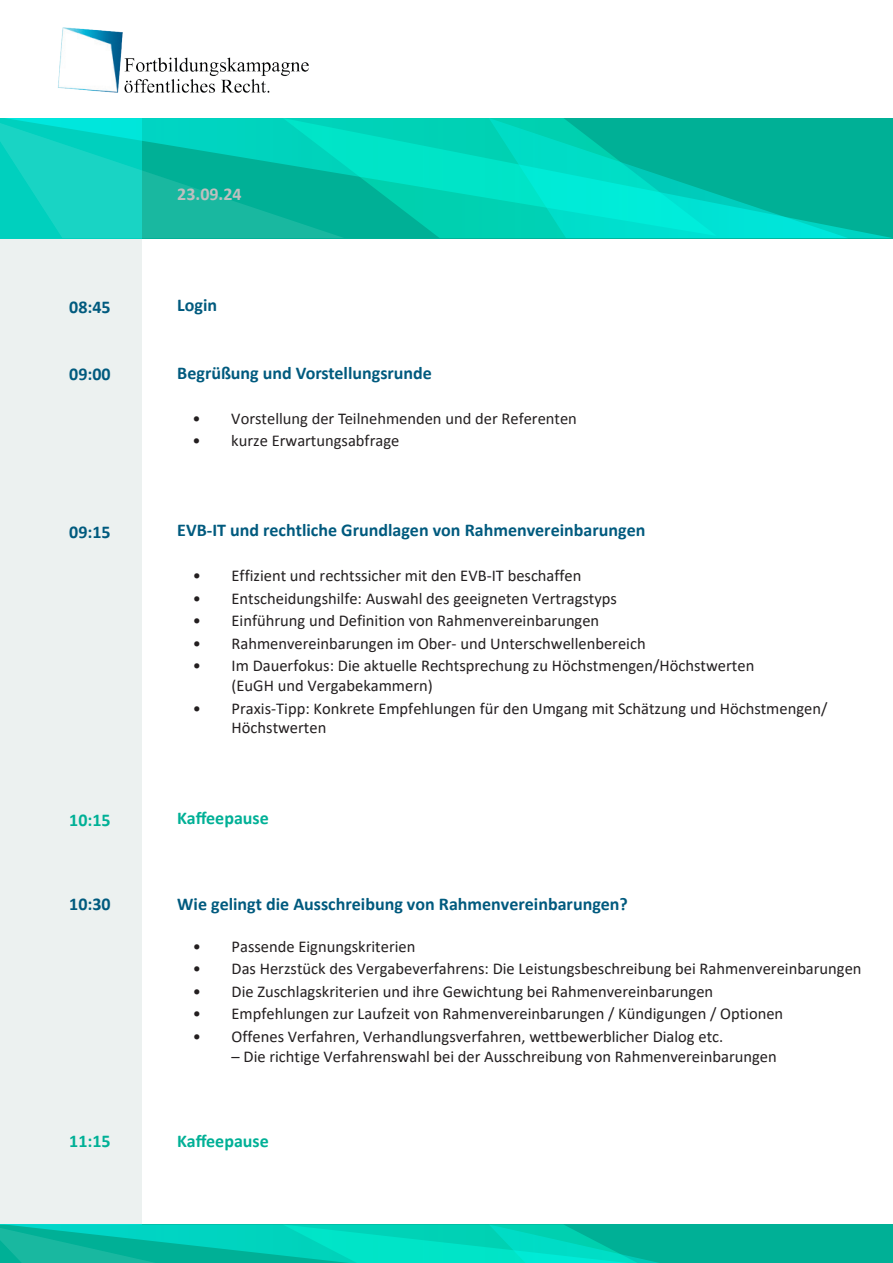
<style>
.page{position:relative;width:893px;height:1263px;background:#fff}
.page>*{position:absolute;margin:0;border:0;box-sizing:border-box;transform-origin:0 0}
.t1{font:700 18px "Calibri";color:#005a7e}
.t2{font:700 18px "Calibri";color:#005a7e}
.t3{font:700 18px "Calibri";color:#00b096}
.t4{font:700 18px "Calibri";color:#bfbfbf}
.t5{font:16.5px/19.8px "Calibri";color:#231f20}
.s1{font-style:inherit}
</style>
<div class="page">
<svg style="left:0;top:1224px;width:893px;height:39px"></svg>
<div style="left:0;top:118px;width:142px;height:1106px;background:#ecf1f0"></div>
<svg style="left:345px;top:118px;width:548px;height:120px"></svg>
<svg style="left:489px;top:118px;width:359px;height:120px"></svg>
<svg style="left:0;top:118px;width:345px;height:120px"></svg>
<img style="left:58px;top:27px;width:251px;height:66px">
<p class="t4" style="left:177px;top:181px;width:66px">23.09.24</p>
<p class="t1" style="left:69px;top:295px;width:43px">08:45</p>
<p class="t1" style="left:177px;top:294px;width:41px">Login</p>
<p class="t1" style="left:69px;top:363px;width:43px">09:00</p>
<p class="t1" style="left:177px;top:361px;width:256px">Begrüßung und Vorstellungsrunde</p>
<p class="t5" style="left:193px;top:408px;width:386px">• Vorstellung der Teilnehmenden und der Referenten</p>
<p class="t5" style="left:193px;top:431px;width:208px">• kurze Erwartungsabfrage</p>
<p class="t1" style="left:69px;top:520px;width:43px">09:15</p>
<p class="t2" style="left:177px;top:517px;width:470px">EVB-IT und rechtliche Grundlagen von Rahmenvereinbarungen</p>
<p class="t5" style="left:193px;top:566px;width:390px">• Effizient und rechtssicher mit den EVB-IT beschaffen</p>
<p class="t5" style="left:193px;top:588px;width:426px">• Entscheidungshilfe: Auswahl des geeigneten Vertragstyps</p>
<p class="t5" style="left:193px;top:611px;width:408px">• Einführung und Definition von Rahmenvereinbarungen</p>
<p class="t5" style="left:193px;top:633px;width:454px">• Rahmenvereinbarungen im Ober- und Unterschwellenbereich</p>
<p class="t5" style="left:232px;top:656px;width:524px;text-indent:-39px">• Im Dauerfokus: Die aktuelle Rechtsprechung zu Höchstmengen/Höchstwerten (EuGH und Vergabekammern)</p>
<p class="t5" style="left:232px;top:698px;width:597px;text-indent:-39px">• Praxis-Tipp: Konkrete Empfehlungen für den Umgang mit Schätzung und Höchstmengen/<br>Höchstwerten</p>
<p class="t3" style="left:69px;top:808px;width:43px">10:15</p>
<p class="t3" style="left:177px;top:807px;width:93px">Kaffeepause</p>
<p class="t1" style="left:69px;top:892px;width:43px">10:<span class="s1">30</span></p>
<p class="t1" style="left:177px;top:891px;width:452px">Wie gelingt die Ausschreibung von Rahmenvereinbarungen?</p>
<p class="t5" style="left:193px;top:936px;width:224px">• Passende Eignungskriterien</p>
<p class="t5" style="left:193px;top:959px;width:670px">• Das Herzstück des Vergabeverfahrens: Die Leistungsbeschreibung bei Rahmenvereinbarungen</p>
<p class="t5" style="left:193px;top:981px;width:522px">• Die Zuschlagskriterien und ihre Gewichtung bei Rahmenvereinbarungen</p>
<p class="t5" style="left:193px;top:1004px;width:592px">• Empfehlungen zur Laufzeit von Rahmenvereinbarungen / Kündigungen / Optionen</p>
<p class="t5" style="left:193px;top:1026px;width:532px">• Offenes Verfahren, Verhandlungsverfahren, wettbewerblicher Dialog etc.</p>
<p class="t5" style="left:232px;top:1046px;width:547px">– Die richtige Verfahrenswahl bei der Ausschreibung von Rahmenvereinbarungen</p>
<p class="t3" style="left:69px;top:1129px;width:43px">11:15</p>
<p class="t3" style="left:177px;top:1129px;width:93px">Kaffeepause</p>
</div>
